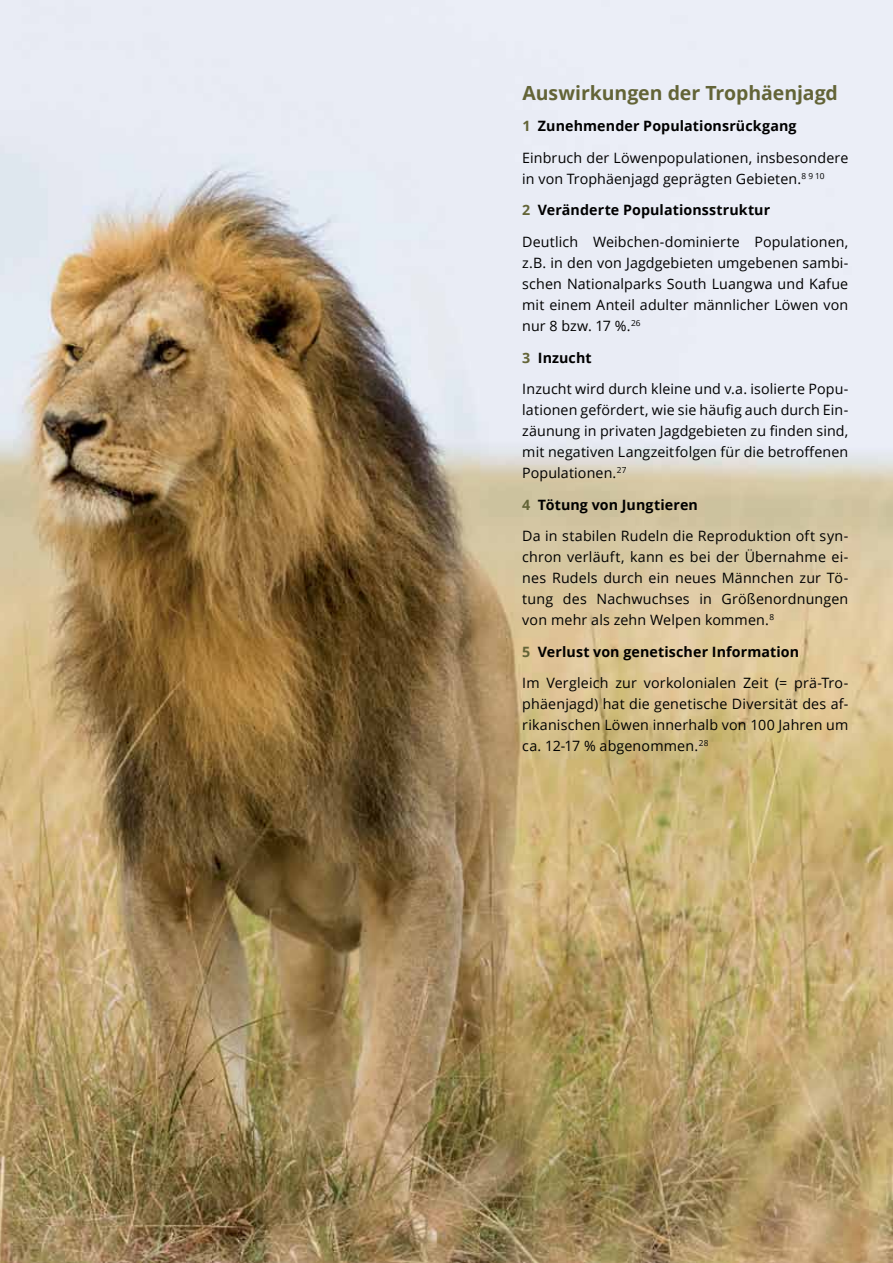
<style>
.page{position:relative;width:893px;height:1263px;background:#fff}
.page>*{position:absolute;margin:0;border:0;box-sizing:border-box;transform-origin:0 0}
.t1{font:700 19.5px "Open Sans";letter-spacing:-.005em;color:#636437}
.t2{font:14.25px/21px "Open Sans";letter-spacing:.01em;color:#000;text-align:justify}
.t3{font:700 14.25px "Open Sans";letter-spacing:.005em;color:#000}
.s1{color:#636437}
</style>
<div class="page">
<img style="left:0;top:0;width:893px;height:1263px">
<h1 class="t1" style="left:522px;top:79px;width:317px">Auswirkungen der Trophäenjagd</h1>
<p class="t3" style="left:522px;top:116px;width:276px"><span class="s1">1</span> Zunehmender Populationsrückgang</p>
<p class="t2" style="left:522px;top:147px;width:328px">Einbruch der Löwenpopulationen, insbesondere in von Trophäenjagd geprägten Gebieten.<sup>8</sup> <sup>9</sup> <sup>10</sup></p>
<p class="t3" style="left:522px;top:200px;width:249px"><span class="s1">2</span> Veränderte Populationsstruktur</p>
<p class="t2" style="left:522px;top:231px;width:327px">Deutlich Weibchen-dominierte Populationen, z.B. in den von Jagdgebieten umgebenen sambi&shy;schen Nationalparks South Luangwa und Kafue mit einem Anteil adulter männlicher Löwen von nur 8 bzw. 17 %.<sup>26</sup></p>
<p class="t3" style="left:522px;top:347px;width:71px"><span class="s1">3</span> Inzucht</p>
<p class="t2" style="left:522px;top:378px;width:327px">Inzucht wird durch kleine und v.a. isolierte Popu&shy;lationen gefördert, wie sie häufig auch durch Ein&shy;zäunung in privaten Jagdgebieten zu finden sind, mit negativen Langzeitfolgen für die betroffenen Populationen.<sup>27</sup></p>
<p class="t3" style="left:522px;top:494px;width:177px"><span class="s1">4</span> Tötung von Jungtieren</p>
<p class="t2" style="left:522px;top:525px;width:327px">Da in stabilen Rudeln die Reproduktion oft syn&shy;chron verläuft, kann es bei der Übernahme ei&shy;nes Rudels durch ein neues Männchen zur Tö&shy;tung des Nachwuchses in Größenordnungen von mehr als zehn Welpen kommen.<sup>8</sup></p>
<p class="t3" style="left:522px;top:641px;width:278px"><span class="s1">5</span> Verlust von genetischer Information</p>
<p class="t2" style="left:522px;top:672px;width:328px">Im Vergleich zur vorkolonialen Zeit (= prä-Tro&shy;phäenjagd) hat die genetische Diversität des af&shy;rikanischen Löwen innerhalb von 100 Jahren um ca. 12-17 % abgenommen.<sup>28</sup></p>
</div>
